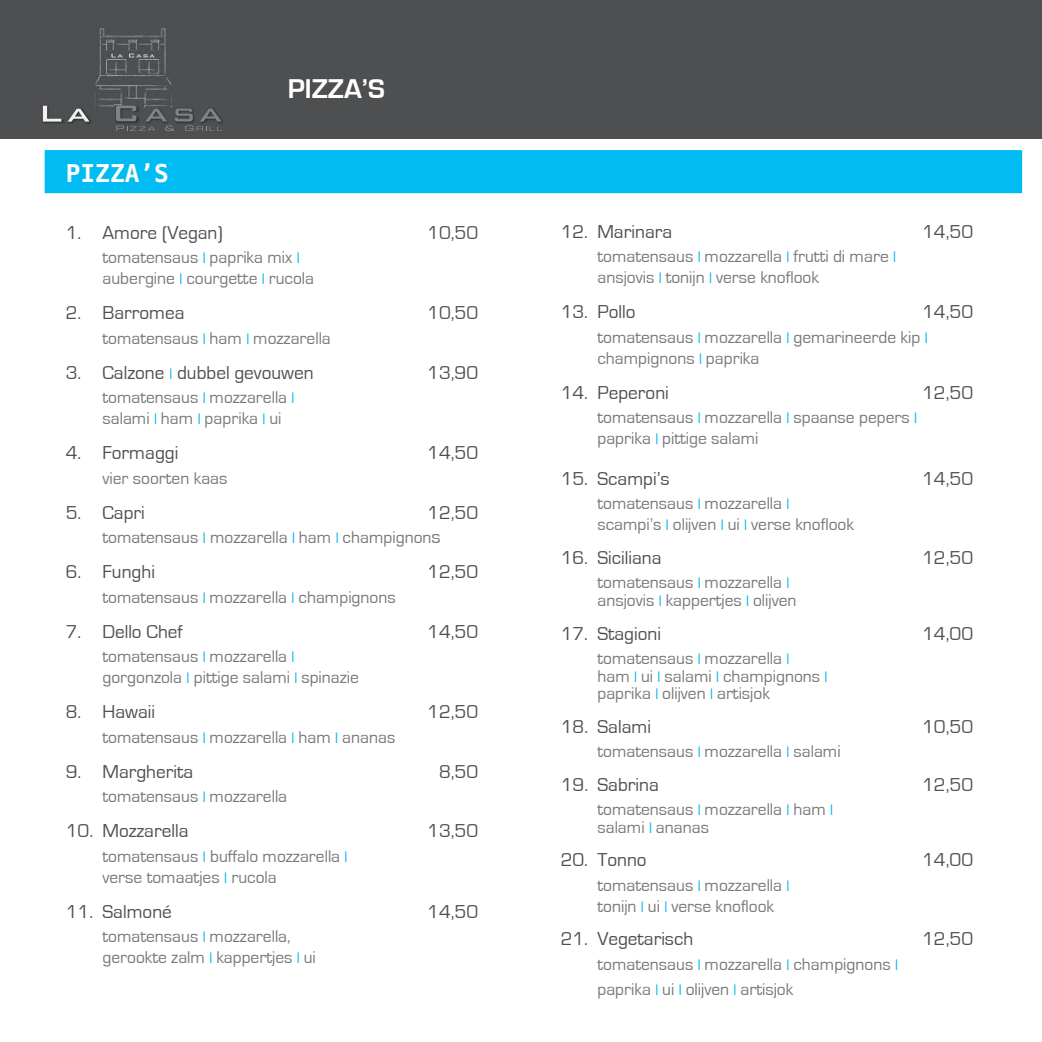
<style>
.page{position:relative;width:1042px;height:1042px;background:#fff}
.page>*{position:absolute;margin:0;border:0;box-sizing:border-box;transform-origin:0 0}
.t1{font:700 28px "Eurostile";color:#fff}
.t2{font:700 24.5px "Menlo";color:#fff}
.t3{font:19.25px "Eurostile";color:#4d5050}
.t4{font:17.5px/21px "Eurostile";color:#76787a}
.s1{font-size:15.75px;color:#00b9f1}
.s2{font-size:19.25px}
</style>
<div class="page">
<div style="left:0;top:0;width:1042px;height:139px;background:#4d4f50"></div>
<img style="left:95px;top:28px;width:76px;height:79px">
<img style="left:43px;top:105px;width:21px;height:18px">
<svg style="left:43px;top:106px;width:18px;height:16px"></svg>
<img style="left:68px;top:108px;width:23px;height:16px">
<svg style="left:68px;top:109px;width:21px;height:13px"></svg>
<img style="left:114px;top:104px;width:26px;height:16px">
<svg style="left:116px;top:105px;width:106px;height:26px"></svg>
<div style="left:45px;top:150px;width:977px;height:43px;background:#00bcf2;border:2px solid #00bcf2"></div>
<h2 class="t2" style="left:66px;top:163px;width:105px">PIZZA’S</h2>
<h1 class="t1" style="left:288px;top:79px;width:99px">PIZZA’S</h1>
<p class="t3" style="left:66px;top:226px;width:159px">1. Amore (Vegan)</p>
<p class="t3" style="left:427px;top:226px;width:53px">10,50</p>
<p class="t4" style="left:102px;top:248px;width:213px">tomatensaus <span class="s1">l</span> paprika mix <span class="s1">l </span>aubergine <span class="s1">l</span> courgette <span class="s1">l</span> rucola</p>
<p class="t3" style="left:66px;top:306px;width:120px">2. Barromea</p>
<p class="t3" style="left:427px;top:306px;width:53px">10,50</p>
<p class="t4" style="left:102px;top:329px;width:230px">tomatensaus <span class="s1">l</span> ham <span class="s1">l</span> mozzarella</p>
<p class="t3" style="left:66px;top:366px;width:249px">3. Calzone <span class="s1">l</span> dubbel gevouwen</p>
<p class="t3" style="left:427px;top:366px;width:53px">13,90</p>
<p class="t4" style="left:102px;top:388px;width:194px">tomatensaus <span class="s1">l</span> mozzarella <span class="s1">l </span>salami <span class="s1">l</span> ham <span class="s1">l</span> paprika <span class="s1">l</span> ui</p>
<p class="t3" style="left:66px;top:446px;width:114px">4. Formaggi</p>
<p class="t3" style="left:427px;top:446px;width:53px">14,50</p>
<p class="t4" style="left:102px;top:469px;width:126px">vier soorten kaas</p>
<p class="t3" style="left:66px;top:506px;width:81px">5. Capri</p>
<p class="t3" style="left:427px;top:506px;width:53px">12,50</p>
<p class="t4" style="left:102px;top:528px;width:340px">tomatensaus <span class="s1">l</span> mozzarella <span class="s1">l</span> ham <span class="s1">l</span> champignon<span class="s2">s</span></p>
<p class="t3" style="left:66px;top:565px;width:91px">6. Funghi</p>
<p class="t3" style="left:427px;top:565px;width:53px">12,50</p>
<p class="t4" style="left:102px;top:588px;width:295px">tomatensaus <span class="s1">l</span> mozzarella <span class="s1">l</span> champignons</p>
<p class="t3" style="left:66px;top:625px;width:118px">7. Dello Chef</p>
<p class="t3" style="left:427px;top:625px;width:53px">14,50</p>
<p class="t4" style="left:102px;top:647px;width:258px">tomatensaus <span class="s1">l</span> mozzarella <span class="s1">l </span>gorgonzola <span class="s1">l</span> pittige salami <span class="s1">l</span> spinazie</p>
<p class="t3" style="left:66px;top:705px;width:91px">8. Hawaii</p>
<p class="t3" style="left:427px;top:705px;width:53px">12,50</p>
<p class="t4" style="left:102px;top:728px;width:294px">tomatensaus <span class="s1">l</span> mozzarella <span class="s1">l</span> ham <span class="s1">l</span> ananas</p>
<p class="t3" style="left:66px;top:765px;width:129px">9. Margherita</p>
<p class="t3" style="left:439px;top:765px;width:41px">8,50</p>
<p class="t4" style="left:102px;top:787px;width:186px">tomatensaus <span class="s1">l</span> mozzarella</p>
<p class="t3" style="left:66px;top:824px;width:124px">10. Mozzarella</p>
<p class="t3" style="left:427px;top:824px;width:53px">13,50</p>
<p class="t4" style="left:102px;top:847px;width:247px">tomatensaus <span class="s1">l</span> buffalo mozzarella <span class="s1">l </span>verse tomaatjes <span class="s1">l</span> rucola</p>
<p class="t3" style="left:66px;top:905px;width:108px">11. Salmoné</p>
<p class="t3" style="left:427px;top:905px;width:53px">14,50</p>
<p class="t4" style="left:102px;top:927px;width:215px">tomatensaus <span class="s1">l</span> mozzarella, gerookte zalm <span class="s1">l</span> kappertjes <span class="s1">l</span> ui</p>
<p class="t3" style="left:561px;top:225px;width:113px">12. Marinara</p>
<p class="t3" style="left:922px;top:225px;width:53px">14,50</p>
<p class="t4" style="left:597px;top:247px;width:300px">tomatensaus <span class="s1">l</span> mozzarella <span class="s1">l</span> frutti di mare <span class="s1">l </span>ansjovis <span class="s1">l</span> tonijn <span class="s1">l</span> verse knoflook</p>
<p class="t3" style="left:561px;top:305px;width:76px">13. Pollo</p>
<p class="t3" style="left:922px;top:305px;width:53px">14,50</p>
<p class="t4" style="left:597px;top:328px;width:332px">tomatensaus <span class="s1">l</span> mozzarella <span class="s1">l</span> gemarineerde kip <span class="s1">l </span>champignons <span class="s1">l</span> paprika</p>
<p class="t3" style="left:561px;top:386px;width:110px">14. Peperoni</p>
<p class="t3" style="left:922px;top:386px;width:53px">12,50</p>
<p class="t4" style="left:597px;top:408px;width:321px">tomatensaus <span class="s1">l</span> mozzarella <span class="s1">l</span> spaanse pepers <span class="s1">l </span>paprika <span class="s1">l</span> pittige salami</p>
<p class="t3" style="left:561px;top:472px;width:110px">15. Scampi’s</p>
<p class="t3" style="left:922px;top:472px;width:53px">14,50</p>
<p class="t4" style="left:597px;top:495px;width:258px">tomatensaus <span class="s1">l</span> mozzarella <span class="s1">l </span>scampi’s <span class="s1">l</span> olijven <span class="s1">l</span> ui <span class="s1">l</span> verse knoflook</p>
<p class="t3" style="left:561px;top:551px;width:102px">16. Siciliana</p>
<p class="t3" style="left:922px;top:551px;width:53px">12,50</p>
<p class="t4" style="left:597px;top:575px;width:201px;line-height:17.5px">tomatensaus <span class="s1">l</span> mozzarella <span class="s1">l </span>ansjovis <span class="s1">l</span> kappertjes <span class="s1">l</span> olijven</p>
<p class="t3" style="left:561px;top:626px;width:102px">17. Stagioni</p>
<p class="t3" style="left:922px;top:626px;width:53px">14,00</p>
<p class="t4" style="left:597px;top:651px;width:232px;line-height:17.5px">tomatensaus <span class="s1">l</span> mozzarella <span class="s1">l<br></span>ham <span class="s1">l</span> ui <span class="s1">l</span> salami <span class="s1">l</span> champignons <span class="s1">l </span>paprika <span class="s1">l</span> olijven <span class="s1">l</span> artisjok</p>
<p class="t3" style="left:561px;top:719px;width:92px">18. Salami</p>
<p class="t3" style="left:922px;top:719px;width:53px">10,50</p>
<p class="t4" style="left:597px;top:742px;width:245px">tomatensaus <span class="s1">l</span> mozzarella <span class="s1">l</span> salami</p>
<p class="t3" style="left:561px;top:778px;width:100px">19. Sabrina</p>
<p class="t3" style="left:922px;top:778px;width:53px">12,50</p>
<p class="t4" style="left:597px;top:802px;width:237px;line-height:17.5px">tomatensaus <span class="s1">l</span> mozzarella <span class="s1">l</span> ham <span class="s1">l </span>salami <span class="s1">l</span> ananas</p>
<p class="t3" style="left:561px;top:853px;width:88px">20. Tonno</p>
<p class="t3" style="left:922px;top:853px;width:53px">14,00</p>
<p class="t4" style="left:597px;top:876px;width:194px">tomatensaus <span class="s1">l</span> mozzarella <span class="s1">l </span>tonijn <span class="s1">l</span> ui <span class="s1">l</span> verse knoflook</p>
<p class="t3" style="left:561px;top:932px;width:134px">21. Vegetarisch</p>
<p class="t3" style="left:922px;top:932px;width:53px">12,50</p>
<p class="t4" style="left:597px;top:953px;width:302px;line-height:24.5px">tomatensaus <span class="s1">l</span> mozzarella <span class="s1">l</span> champignons <span class="s1">l </span>paprika <span class="s1">l</span> ui <span class="s1">l</span> olijven <span class="s1">l</span> artisjok</p>
</div>
